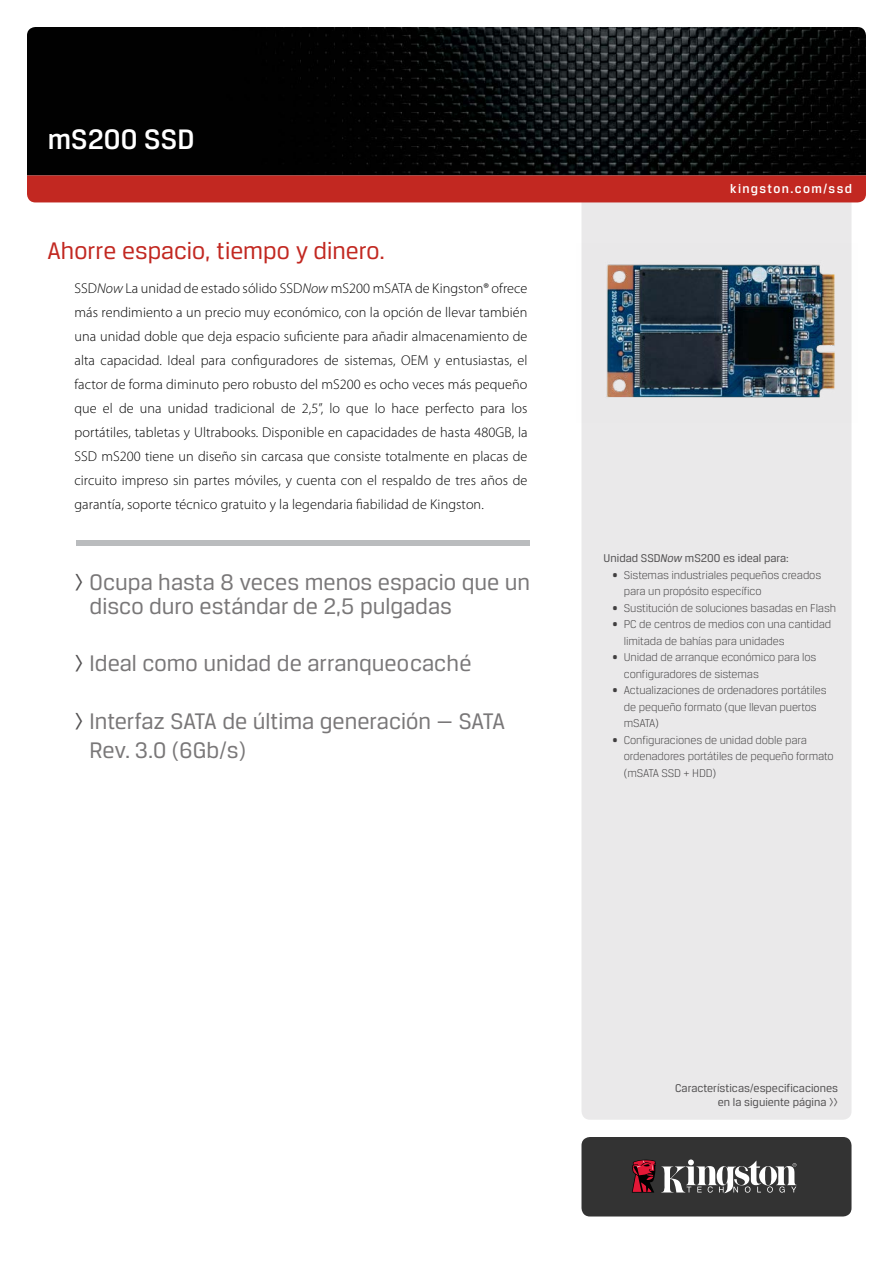
<style>
.page{position:relative;width:893px;height:1263px;background:#fff}
.page>*{position:absolute;margin:0;border:0;box-sizing:border-box;transform-origin:0 0}
.t1{font:500 30px "Breuer Text";color:#fff}
.t2{font:25.5px "Breuer Text";color:#c22821}
.t3{font:24px/24px "Breuer Text";color:#797778}
.t4{font:300 14.25px/24px "Myriad Pro";letter-spacing:.005em;color:#000;text-align:justify}
.t5{font:500 13.5px "Breuer Text";letter-spacing:.1em;color:#fff}
.t6{font:300 12px/16.5px "Breuer Text";letter-spacing:-.01em;color:#413f40}
.t7{font:12px/14.4px "Breuer Text";color:#525051;text-align:right}
.s1{font-style:italic}
.s2{color:#525051}
</style>
<div class="page">
<div style="left:581px;top:202px;width:270px;height:918px;background:#eae9ea"></div>
<img style="left:27px;top:27px;width:839px;height:148px">
<div style="left:27px;top:175px;width:839px;height:27px;background:#c22821"></div>
<div style="left:581px;top:1137px;width:270px;height:79px;background:#333;border-radius:9px"></div>
<svg style="left:632px;top:1159px;width:165px;height:34px"></svg>
<div style="left:76px;top:540px;width:453px;height:6px;background:#babcbe"></div>
<img style="left:581px;top:243px;width:271px;height:180px">
<h1 class="t1" style="left:48px;top:122px;width:148px">mS200 SSD</h1>
<h2 class="t2" style="left:47px;top:236px;width:339px">Ahorre espacio, tiempo y dinero.</h2>
<p class="t4" style="left:74px;top:276px;width:455px">SSD<span class="s1">Now</span> La unidad de estado sólido SSD<span class="s1">Now</span> mS200 mSATA de Kingston® ofrece más rendimiento a un precio muy económico, con la opción de llevar también una unidad doble que deja espacio suficiente para añadir almacenamiento de alta capacidad. Ideal para configuradores de sistemas, OEM y entusiastas, el factor de forma diminuto pero robusto del mS200 es ocho veces más pequeño que el de una unidad tradicional de 2,5”, lo que lo hace perfecto para los portátiles, tabletas y Ultrabooks. Disponible en capacidades de hasta 480GB, la SSD mS200 tiene un diseño sin carcasa que consiste totalmente en placas de circuito impreso sin partes móviles, y cuenta con el respaldo de tres años de garantía, soporte técnico gratuito y la legendaria fiabilidad de Kingston.</p>
<h3 class="t3" style="left:90px;top:569px;width:442px;text-indent:-15px"><span class="s2">&gt;</span> Ocupa hasta 8 veces menos espacio que un disco duro estándar de 2,5 pulgadas</h3>
<h3 class="t3" style="left:75px;top:651px;width:398px"><span class="s2">&gt;</span> Ideal como unidad de arranqueocaché</h3>
<h3 class="t3" style="left:90px;top:706px;width:417px;line-height:28.8px;text-indent:-15px"><span class="s2">&gt;</span> Interfaz SATA de última generación — SATA<br>Rev. 3.0 (6Gb/s)</h3>
<p class="t5" style="left:730px;top:181px;width:123px">kingston.com/ssd</p>
<p class="t7" style="left:604px;top:551px;width:187px">Unidad SSD<span class="s1">Now</span> mS200 es ideal para:</p>
<p class="t6" style="left:624px;top:567px;width:199px;text-indent:-11px">• Sistemas industriales pequeños creados para un propósito específico</p>
<p class="t6" style="left:613px;top:600px;width:225px">• Sustitución de soluciones basadas en Flash</p>
<p class="t6" style="left:624px;top:616px;width:209px;text-indent:-11px">• PC de centros de medios con una cantidad limitada de bahías para unidades</p>
<p class="t6" style="left:624px;top:649px;width:194px;text-indent:-11px">• Unidad de arranque económico para los configuradores de sistemas</p>
<p class="t6" style="left:624px;top:682px;width:204px;text-indent:-11px">• Actualizaciones de ordenadores portátiles de pequeño formato (que llevan puertos mSATA)</p>
<p class="t6" style="left:624px;top:732px;width:211px;text-indent:-11px">• Configuraciones de unidad doble para ordenadores portátiles de pequeño formato (mSATA SSD + HDD)</p>
<p class="t7" style="left:675px;top:1081px;width:164px">Características/especificaciones en la siguiente página &gt;&gt;</p>
</div>
